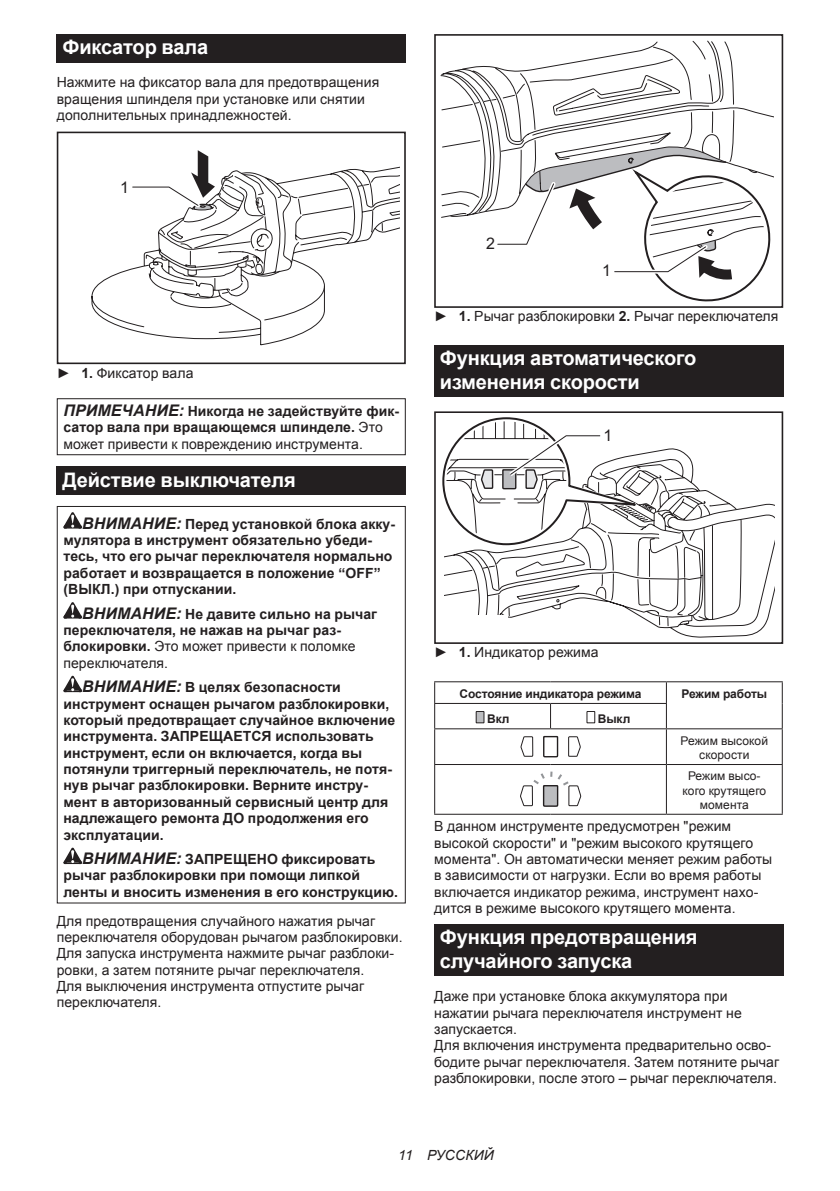
<style>
.page{position:relative;width:840px;height:1191px;background:#fff}
.page>*{position:absolute;margin:0;border:0;box-sizing:border-box;transform-origin:0 0}
.t1{font:700 20px/23.4px "Arial";letter-spacing:-.01em;color:#fff}
.t2{font:16px "Arial";color:#231f20}
.t3{font:14px/16.4px "Arial";letter-spacing:.005em;color:#231f20}
.t4{font:700 14px/16.4px "Arial";letter-spacing:.005em;color:#231f20}
.t5{font:italic 14px "Arial";letter-spacing:.005em;color:#231f20}
.t6{font:12px/14px "Arial";letter-spacing:.005em;color:#231f20;text-align:center}
.t7{font:700 12px "Arial";letter-spacing:-.01em;color:#231f20}
.s1{font-weight:700}
.s2{font-style:italic;font-size:16px}
.s3{font-weight:400}
</style>
<div class="page">
<div style="left:57px;top:34px;width:348px;height:29px;background:#231f20"></div>
<svg style="left:91px;top:269px;width:230px;height:76px"></svg>
<div style="left:57px;top:336px;width:73px;height:28px;background:#fff"></div>
<div style="left:57px;top:132px;width:348px;height:232px;border:2px solid #231f20"></div>
<svg style="left:129px;top:150px;width:270px;height:171px"></svg>
<div style="left:57px;top:398px;width:348px;height:57px;border:1px solid #231f20"></div>
<div style="left:57px;top:466px;width:348px;height:29px;background:#231f20"></div>
<svg style="left:63px;top:512px;width:19px;height:16px"></svg>
<svg style="left:63px;top:602px;width:19px;height:16px"></svg>
<svg style="left:63px;top:676px;width:19px;height:16px"></svg>
<svg style="left:63px;top:847px;width:19px;height:17px"></svg>
<div style="left:57px;top:506px;width:348px;height:397px;border:1px solid #231f20"></div>
<svg style="left:440px;top:41px;width:333px;height:177px"></svg>
<div style="left:434px;top:34px;width:348px;height:274px;border:2px solid #231f20"></div>
<svg style="left:493px;top:145px;width:280px;height:157px"></svg>
<div style="left:434px;top:345px;width:348px;height:52px;background:#231f20"></div>
<svg style="left:647px;top:503px;width:126px;height:135px"></svg>
<div style="left:434px;top:411px;width:348px;height:233px;border:2px solid #231f20"></div>
<svg style="left:440px;top:411px;width:301px;height:210px"></svg>
<hr style="left:434px;top:681px;width:116px;height:1px;background:#231f20">
<hr style="left:550px;top:681px;width:116px;height:1px;background:#231f20">
<hr style="left:666px;top:681px;width:116px;height:1px;background:#231f20">
<hr style="left:434px;top:703px;width:116px;height:1px;background:#231f20">
<svg style="left:434px;top:682px;width:1px;height:46px"></svg>
<hr style="left:550px;top:703px;width:116px;height:1px;background:#231f20">
<svg style="left:665px;top:682px;width:1px;height:46px"></svg>
<svg style="left:781px;top:682px;width:1px;height:46px"></svg>
<hr style="left:434px;top:728px;width:116px;height:1px;background:#231f20">
<hr style="left:434px;top:729px;width:1px;height:35px;background:#231f20">
<hr style="left:550px;top:728px;width:116px;height:1px;background:#231f20">
<hr style="left:666px;top:728px;width:116px;height:1px;background:#231f20">
<hr style="left:665px;top:729px;width:1px;height:35px;background:#231f20">
<hr style="left:781px;top:729px;width:1px;height:35px;background:#231f20">
<hr style="left:434px;top:764px;width:116px;height:1px;background:#231f20">
<hr style="left:434px;top:765px;width:1px;height:48px;background:#231f20">
<hr style="left:550px;top:764px;width:116px;height:1px;background:#231f20">
<hr style="left:666px;top:764px;width:116px;height:1px;background:#231f20">
<hr style="left:665px;top:765px;width:1px;height:48px;background:#231f20">
<hr style="left:781px;top:765px;width:1px;height:48px;background:#231f20">
<hr style="left:434px;top:813px;width:116px;height:1px;background:#231f20">
<hr style="left:550px;top:813px;width:116px;height:1px;background:#231f20">
<hr style="left:666px;top:813px;width:116px;height:1px;background:#231f20">
<svg style="left:475px;top:711px;width:9px;height:12px"></svg>
<svg style="left:586px;top:711px;width:8px;height:12px"></svg>
<svg style="left:520px;top:736px;width:13px;height:21px"></svg>
<svg style="left:568px;top:736px;width:12px;height:21px"></svg>
<svg style="left:543px;top:735px;width:15px;height:23px"></svg>
<svg style="left:520px;top:771px;width:61px;height:36px"></svg>
<div style="left:434px;top:924px;width:348px;height:52px;background:#231f20"></div>
<h1 class="t1" style="left:62px;top:36px;width:147px">Фиксатор вала</h1>
<p class="t3" style="left:57px;top:74px;width:324px">Нажмите на фиксатор вала для предотвращения вращения шпинделя при установке или снятии дополнительных принадлежностей.</p>
<p class="t2" style="left:120px;top:176px;width:10px">1</p>
<p class="t3" style="left:57px;top:365px;width:138px">► <span class="s1">1.</span> Фиксатор вала</p>
<p class="t4" style="left:63px;top:403px;width:337px"><span class="s2">ПРИМЕЧАНИЕ:</span> Никогда не задействуйте фик&shy;сатор вала при вращающемся шпинделе. <span class="s3">Это может привести к повреждению инструмента.</span></p>
<h1 class="t1" style="left:62px;top:468px;width:235px">Действие выключателя</h1>
<p class="t4" style="left:63px;top:516px;width:333px;text-indent:19px"><span class="s2">ВНИМАНИЕ:</span> Перед установкой блока акку&shy;мулятора в инструмент обязательно убеди&shy;тесь, что его рычаг переключателя нормально работает и возвращается в положение “OFF” (ВЫКЛ.) при отпускании.</p>
<p class="t4" style="left:63px;top:606px;width:315px;text-indent:19px"><span class="s2">ВНИМАНИЕ:</span> Не давите сильно на рычаг переключателя, не нажав на рычаг раз&shy;блокировки. <span class="s3">Это может привести к поломке переключателя.</span></p>
<p class="t4" style="left:63px;top:679px;width:333px;text-indent:19px"><span class="s2">ВНИМАНИЕ:</span> В целях безопасности инструмент оснащен рычагом разблокировки, который предотвращает случайное включение инструмента. ЗАПРЕЩАЕТСЯ использовать инструмент, если он включается, когда вы потянули триггерный переключатель, не потя&shy;нув рычаг разблокировки. Верните инстру&shy;мент в авторизованный сервисный центр для надлежащего ремонта ДО продолжения его эксплуатации.</p>
<p class="t4" style="left:63px;top:851px;width:336px;text-indent:19px"><span class="s2">ВНИМАНИЕ:</span> ЗАПРЕЩЕНО фиксировать рычаг разблокировки при помощи липкой ленты и вносить изменения в его конструкцию.</p>
<p class="t3" style="left:57px;top:912px;width:347px">Для предотвращения случайного нажатия рычаг переключателя оборудован рычагом разблокировки.<br>Для запуска инструмента нажмите рычаг разблоки&shy;ровки, а затем потяните рычаг переключателя.<br>Для выключения инструмента отпустите рычаг переключателя.</p>
<p class="t2" style="left:486px;top:233px;width:10px">2</p>
<p class="t2" style="left:602px;top:260px;width:10px">1</p>
<p class="t3" style="left:434px;top:308px;width:345px">► <span class="s1">1.</span> Рычаг разблокировки <span class="s1">2.</span> Рычаг переключателя</p>
<h1 class="t1" style="left:439px;top:347px;width:258px">Функция автоматического изменения скорости</h1>
<p class="t2" style="left:603px;top:425px;width:10px">1</p>
<p class="t3" style="left:434px;top:644px;width:166px">► <span class="s1">1.</span> Индикатор режима</p>
<p class="t7" style="left:459px;top:685px;width:183px">Состояние индикатора режима</p>
<p class="t7" style="left:681px;top:685px;width:87px">Режим работы</p>
<p class="t7" style="left:487px;top:711px;width:24px">Вкл</p>
<p class="t7" style="left:597px;top:711px;width:34px">Выкл</p>
<p class="t6" style="left:680px;top:733px;width:89px">Режим высокой скорости</p>
<p class="t6" style="left:682px;top:769px;width:85px">Режим высо&shy;кого крутящего момента</p>
<p class="t3" style="left:434px;top:818px;width:339px">В данном инструменте предусмотрен "режим высокой скорости" и "режим высокого крутящего момента". Он автоматически меняет режим работы в зависимости от нагрузки. Если во время работы включается индикатор режима, инструмент нахо&shy;дится в режиме высокого крутящего момента.</p>
<h1 class="t1" style="left:439px;top:926px;width:259px">Функция предотвращения случайного запуска</h1>
<p class="t3" style="left:434px;top:988px;width:346px">Даже при установке блока аккумулятора при нажатии рычага переключателя инструмент не запускается.<br>Для включения инструмента предварительно осво&shy;бодите рычаг переключателя. Затем потяните рычаг разблокировки, после этого – рычаг переключателя.</p>
<p class="t5" style="left:398px;top:1146px;width:97px">11 РУССКИЙ</p>
</div>
